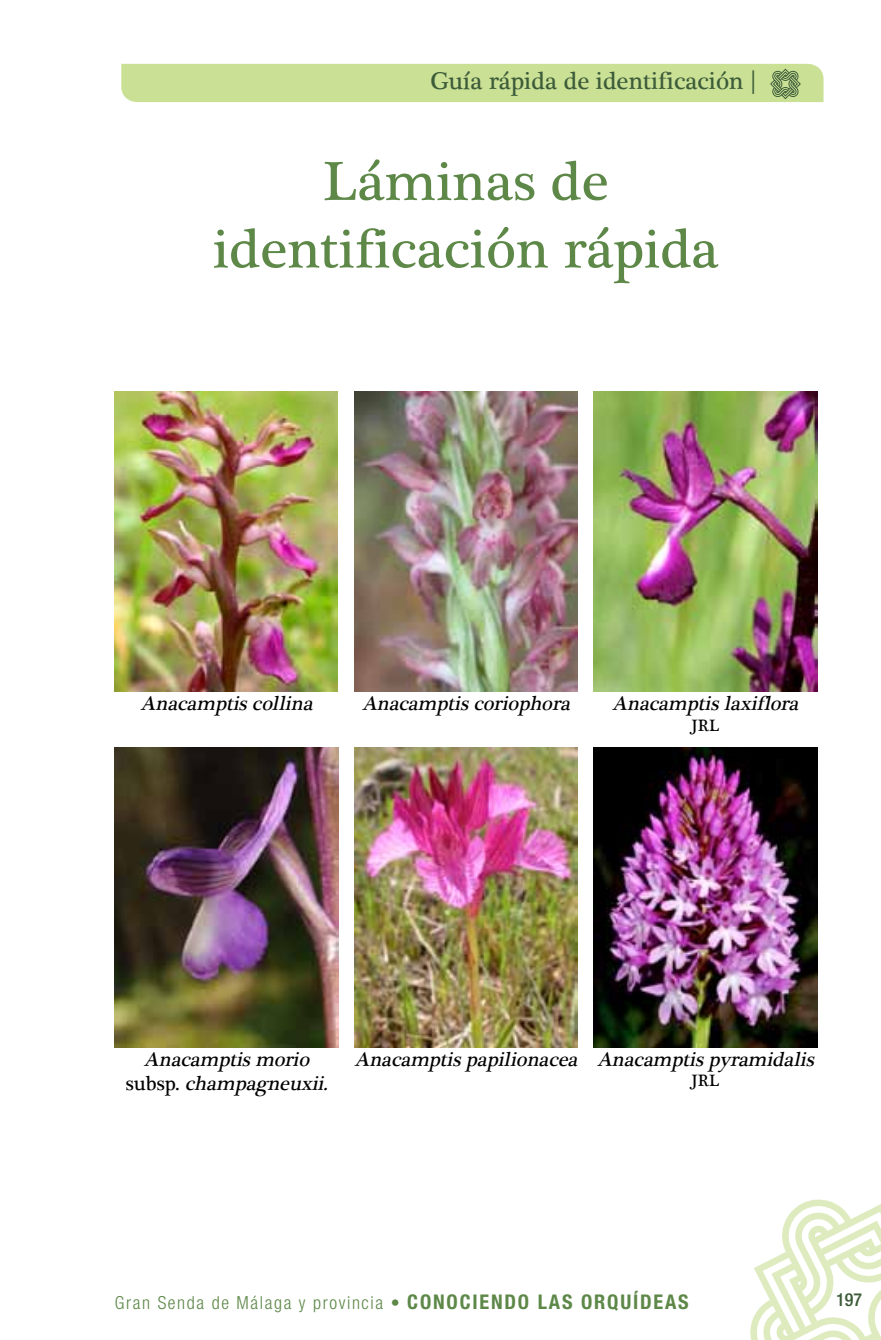
<style>
.page{position:relative;width:881px;height:1340px;background:#fff}
.page>*{position:absolute;margin:0;border:0;box-sizing:border-box;transform-origin:0 0}
.t1{font:56.25px/67.5px "Plantagenet Cherokee";color:#5d8848;text-align:center}
.t2{font:24.75px "Plantagenet Cherokee";color:#3c5b39}
.t3{font:italic 20.25px/24.3px "Plantagenet Cherokee";color:#000;text-align:center}
.t4{font:300 condensed 18px "Helvetica Neue LT Std";letter-spacing:.09em;color:#5d8848}
.t5{font:500 condensed 18px "Helvetica Neue LT Std";color:#3c5b39}
.t6{font:16.88px "Plantagenet Cherokee";color:#000}
.s1{font-style:normal}
.s2{font-weight:700;font-size:20.25px}
</style>
<div class="page">
<svg style="left:750px;top:1199px;width:130px;height:140px"></svg>
<img style="left:115px;top:391px;width:222px;height:300px">
<img style="left:354px;top:391px;width:223px;height:300px">
<img style="left:593px;top:391px;width:223px;height:300px">
<img style="left:115px;top:747px;width:223px;height:300px">
<img style="left:354px;top:747px;width:223px;height:300px">
<img style="left:593px;top:747px;width:223px;height:300px">
<div style="left:121px;top:64px;width:702px;height:38px;background:#cae095"></div>
<p class="t2" style="left:430px;top:66px;width:327px">Guía rápida de identificación |</p>
<h1 class="t1" style="left:213px;top:150px;width:507px">Láminas de identificación rápida</h1>
<p class="t3" style="left:140px;top:692px;width:179px">Anacamptiscollina</p>
<p class="t3" style="left:362px;top:692px;width:215px">Anacamptiscoriophora</p>
<p class="t3" style="left:612px;top:692px;width:193px">Anacamptislaxiflora</p>
<p class="t6" style="left:691px;top:714px;width:29px">JRL</p>
<p class="t3" style="left:126px;top:1048px;width:209px">Anacamptismorio<br><span class="s1">s u b s p .</span> champagneuxii.</p>
<p class="t3" style="left:354px;top:1048px;width:466px">Anacamptispapilionacea Anacamptispyramidalis</p>
<p class="t6" style="left:691px;top:1070px;width:29px">JRL</p>
<p class="t4" style="left:115px;top:1292px;width:575px">Gran Senda de Málaga y provincia • <span class="s2">CONOCIENDO LAS ORQUÍDEAS</span></p>
<p class="t5" style="left:836px;top:1288px;width:27px">197</p>
</div>
